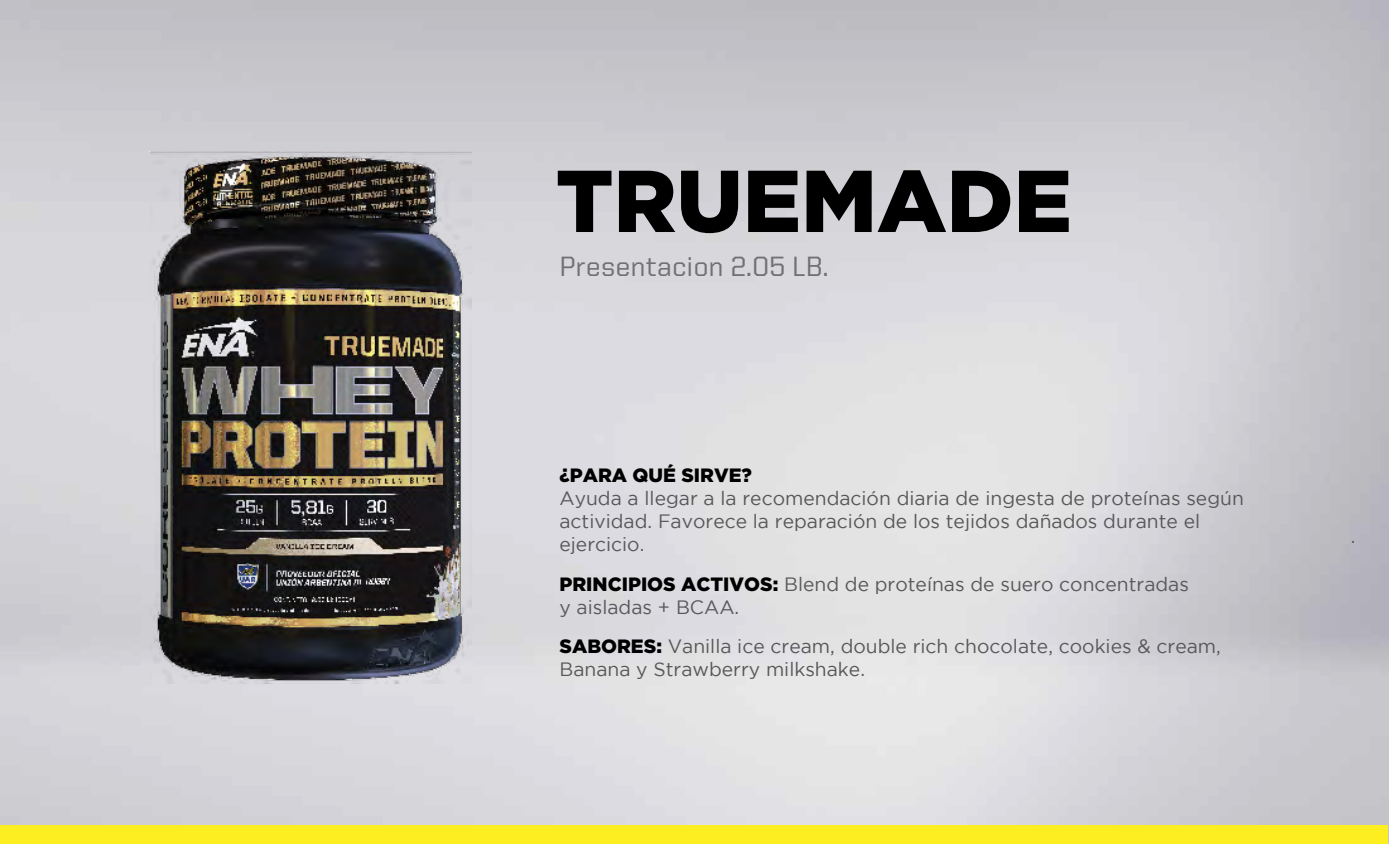
<style>
.page{position:relative;width:1389px;height:844px;background:#fff}
.page>*{position:absolute;margin:0;border:0;box-sizing:border-box;transform-origin:0 0}
.t1{font:900 87.5px "Gotham";color:#000}
.t2{font:500 28px "United Sans Reg";color:#707172}
.t3{font:19.25px/23.1px "Gotham";color:#58585a}
.t4{font:900 19.25px "Gotham";color:#000}
.s1{font-weight:900;color:#000}
</style>
<div class="page">
<img style="left:0;top:0;width:1389px;height:843px">
<div style="left:0;top:825px;width:1387px;height:18px;background:#fcee21"></div>
<img style="left:149px;top:151px;width:322px;height:532px">
<h1 class="t1" style="left:556px;top:150px;width:518px">TRUEMADE</h1>
<h2 class="t2" style="left:559px;top:251px;width:271px">Presentacion 2.05 LB.</h2>
<p class="t4" style="left:559px;top:463px;width:194px">¿PARA QUÉ SIRVE?</p>
<p class="t3" style="left:559px;top:486px;width:686px">Ayuda a llegar a la recomendación diaria de ingesta de proteínas según actividad. Favorece la reparación de los tejidos dañados durante el ejercicio.</p>
<p class="t3" style="left:559px;top:572px;width:631px"><span class="s1">PRINCIPIOS ACTIVOS:</span> Blend de proteínas de suero concentradas y aisladas + BCAA.</p>
<p class="t3" style="left:559px;top:634px;width:663px"><span class="s1">SABORES:</span> Vanilla ice cream, double rich chocolate, cookies &amp; cream,<br>Banana y Strawberry milkshake.</p>
<p class="t3" style="left:1351px;top:524px;width:6px">.</p>
</div>
